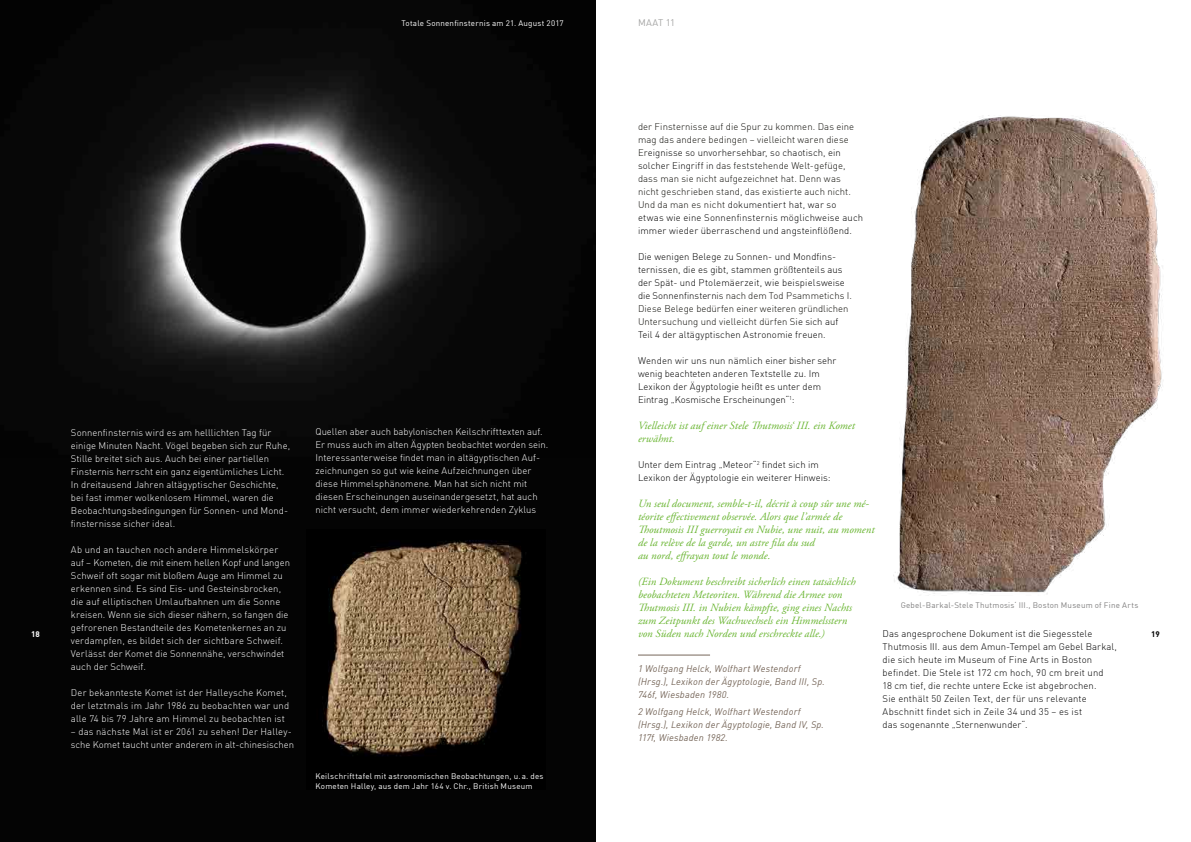
<style>
.page{position:relative;width:1191px;height:842px;background:#fff}
.page>*{position:absolute;margin:0;border:0;box-sizing:border-box;transform-origin:0 0}
.t1{font:italic 11px/13px "Adobe Garamond Pro";letter-spacing:.005em;color:#67b42e}
.t2{font:300 9.5px/13px "DIN Offc";letter-spacing:.01em;color:#fff}
.t3{font:300 9.5px/13px "DIN Offc";letter-spacing:.01em;color:#000}
.t4{font:300 9.5px/13px "DIN Offc";letter-spacing:.01em;color:#12110c}
.t5{font:italic 9.5px/13px "DIN Offc";letter-spacing:.02em;color:#77675a}
.t6{font:9.5px "DIN Offc";color:#a5a5a4}
.t7{font:8px/10px "DIN Offc";letter-spacing:.025em;color:#fff}
.t8{font:8px "DIN Offc";letter-spacing:.025em;color:#818080}
.t9{font:700 8px "DIN Offc";color:#000}
.t10{font:700 8px "DIN Offc";color:#fff}
.s1{color:#000}
.s2{color:#12110c}
</style>
<div class="page">
<div style="left:0;top:0;width:595px;height:842px;background:#040404"></div>
<img style="left:100px;top:70px;width:367px;height:313px">
<img style="left:324px;top:540px;width:198px;height:216px">
<img style="left:893px;top:115px;width:270px;height:479px">
<hr style="left:638px;top:655px;width:72px;height:1px;background:#77675a">
<p class="t7" style="left:401px;top:18px;width:164px">Totale Sonnenfinsternis am 21. August 2017</p>
<p class="t10" style="left:31px;top:629px;width:10px">18</p>
<p class="t2" style="left:71px;top:425px;width:221px">Sonnenfinsternis wird es am helllichten Tag für einige Minuten Nacht. Vögel begeben sich zur Ruhe, Stille breitet sich aus. Auch bei einer partiellen Finsternis herrscht ein ganz eigentümliches Licht.<br>In dreitausend Jahren altägyptischer Geschichte, bei fast immer wolkenlosem Himmel, waren die Beobachtungsbedingungen für Sonnen- und Mond&shy;finsternisse sicher ideal.</p>
<p class="t2" style="left:71px;top:542px;width:221px">Ab und an tauchen noch andere Himmelskörper auf – Kometen, die mit einem hellen Kopf und langen Schweif oft sogar mit bloßem Auge am Himmel zu erkennen sind. Es sind Eis- und Gesteinsbrocken, die auf elliptischen Umlaufbahnen um die Sonne kreisen. Wenn sie sich dieser nähern, so fangen die gefrorenen Bestandteile des Kometenkernes an zu verdampfen, es bildet sich der sichtbare Schweif.<br>Verlässt der Komet die Sonnennähe, verschwindet auch der Schweif.</p>
<p class="t2" style="left:71px;top:685px;width:220px">Der bekannteste Komet ist der Halleysche Komet, der letztmals im Jahr 1986 zu beobachten war und alle 74 bis 79 Jahre am Himmel zu beobachten ist</p>
<p class="t2" style="left:71px;top:724px;width:225px">– das nächste Mal ist er 2061 zu sehen! Der Halley&shy;sche Komet taucht unter anderem in alt-chinesischen</p>
<p class="t2" style="left:315px;top:425px;width:234px">Quellen aber auch babylonischen Keilschrifttexten auf.<br>Er muss auch im alten Ägypten beobachtet worden sein.<br>Interessanterweise findet man in altägyptischen Auf&shy;zeichnungen so gut wie keine Aufzeichnungen über diese Himmelsphänomene. Man hat sich nicht mit diesen Erscheinungen auseinandergesetzt, hat auch nicht versucht, dem immer wiederkehrenden Zyklus</p>
<p class="t7" style="left:315px;top:771px;width:230px">Keilschrifttafel mit astronomischen Beobachtungen, u. a. des<br>Kometen Halley, aus dem Jahr 164 v. Chr., British Museum</p>
<p class="t6" style="left:638px;top:17px;width:38px">MAAT 11</p>
<p class="t4" style="left:638px;top:120px;width:227px">der Finsternisse auf die Spur zu kommen. Das eine mag das andere bedingen – vielleicht waren diese Er<span class="s1">eignisse so unvorhersehbar, so chaotisch, ein solcher Eingriff in</span> das feststehende Welt-gefüge, dass man sie nicht aufgezeichnet hat. Denn was nicht geschrieben stand, das existierte auch nicht.<br>Und da man es nicht <span class="s1">dokumentiert hat, war so etwas wie eine Sonnenfinsternis möglichweise auch immer wieder überraschend und angsteinflößend.</span></p>
<p class="t3" style="left:638px;top:250px;width:216px">Die wenigen Belege zu Sonnen- und Mondfins&shy;ternissen, die es gibt, stammen größtenteils aus der Spät- und Ptolemäerzeit, wie beispielsweise die Sonnenfinstern<span class="s2">is nach dem Tod Psammetichs I.<br>Diese Belege bedürfen einer weiteren gründlichen Untersuchung und vielleicht dürfen S</span>ie sich auf Teil 4 der altägyptischen Astronomie freuen.</p>
<p class="t3" style="left:638px;top:354px;width:200px">Wenden wir uns nun nämlich einer bisher sehr wenig beachteten anderen Textstelle zu. Im Lexikon der Ägyptologie heißt es unter dem Eintrag „Kosmische Erscheinungen“<sup>1</sup>:</p>
<p class="t1" style="left:638px;top:419px;width:218px">Vielleicht ist auf einer Stele Thutmosis‘ III. ein Komet erwähnt.</p>
<p class="t3" style="left:638px;top:458px;width:194px">Unter dem Eintrag „Meteor“<sup>2</sup> findet sich im<br>Lexikon der Ägyptologie ein weiterer Hinweis:</p>
<p class="t1" style="left:638px;top:497px;width:238px">Un seul document, semble-t-il, décrit à coup sûr une mé&shy;téorite effectivement observée. Alors que l’armée de Thoutmosis III guerroyait en Nubie, une nuit, au moment de la relève de la garde, un astre fila du sud<br>au nord, effrayan tout le monde.</p>
<p class="t1" style="left:638px;top:575px;width:219px">(Ein Dokument beschreibt sicherlich einen tatsächlich beobachteten Meteoriten. Während die Armee von Thutmosis III. in Nubien kämpfte, ging eines Nachts zum Zeitpunkt des Wachwechsels ein Himmelsstern von Süden nach Norden und erschreckte alle.)</p>
<p class="t5" style="left:638px;top:662px;width:188px">1 Wolfgang Helck, Wolfhart Westendorf (Hrsg.), Lexikon der Ägyptologie, Band III, Sp.<br>746f, Wiesbaden 1980.</p>
<p class="t5" style="left:638px;top:705px;width:187px">2 Wolfgang Helck, Wolfhart Westendorf (Hrsg.), Lexikon der Ägyptologie, Band IV, Sp.<br>117f, Wiesbaden 1982.</p>
<p class="t8" style="left:900px;top:600px;width:239px">Gebel-Barkal-Stele Thutmosis‘ III., Boston Museum of Fine Arts</p>
<p class="t3" style="left:882px;top:627px;width:236px">Das angesprochene Dokument ist die Siegesstele Thutmosis III. aus dem Amun-Tempel am Gebel Barkal, die sich heute im Museum of Fine Arts in Boston befindet. Die Stele ist 172 cm hoch, 90 cm breit und<br>18 cm tief, die rechte untere Ecke ist abgebrochen.<br>Sie enthält 50 Zeilen Text, der für uns relevante Abschnitt findet sich in Zeile 34 und 35 – es ist<br>das sogenannte „Sternenwunder“.</p>
<p class="t9" style="left:1151px;top:629px;width:10px">19</p>
</div>
